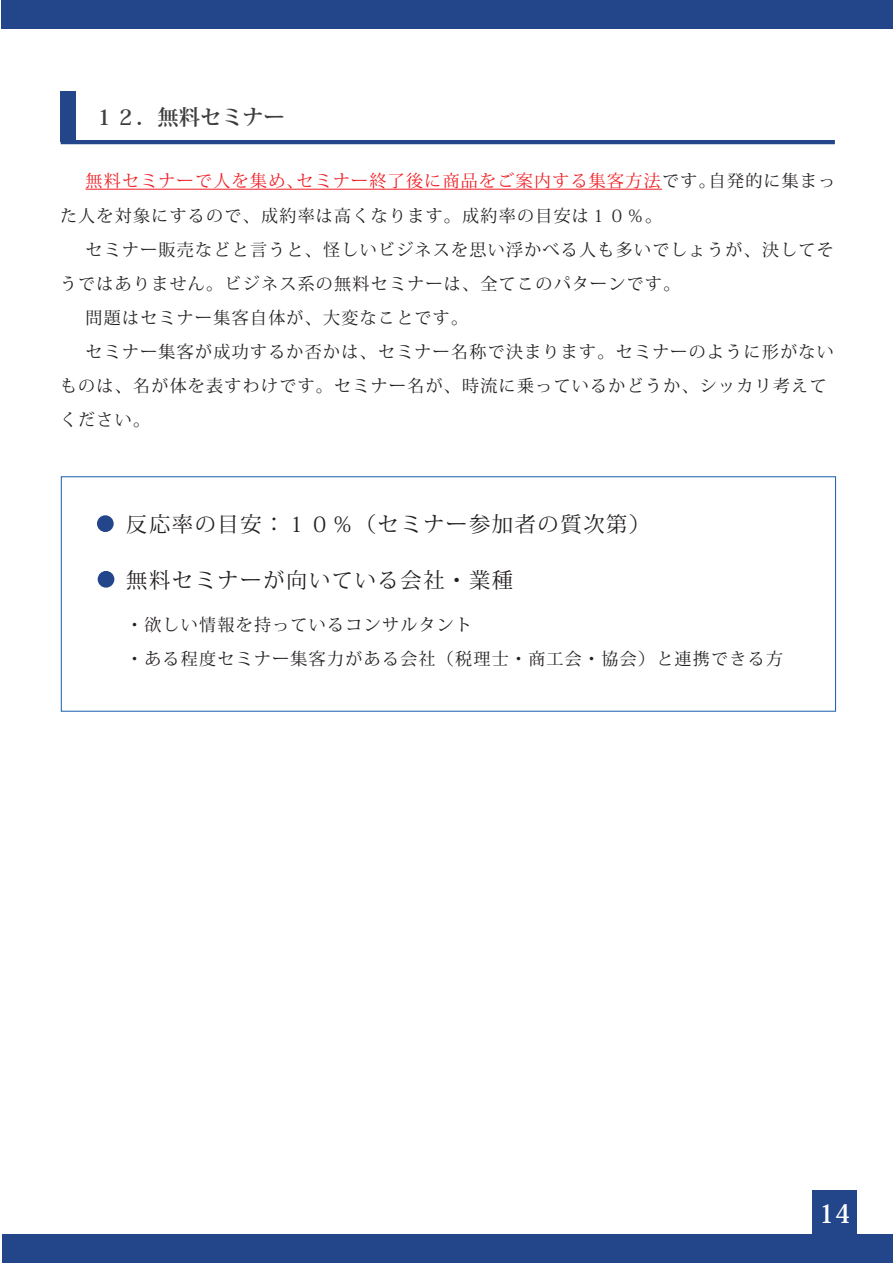
<style>
.page{position:relative;width:893px;height:1263px;background:#fff}
.page>*{position:absolute;margin:0;border:0;box-sizing:border-box;transform-origin:0 0}
.t1{font:700 25.5px "Koz Min Pr 6 N";color:#fff}
.t2{font:21.3px "Koz Min Pr 6 N";letter-spacing:.075em;color:#231f20}
.t3{font:700 21.3px "Koz Min Pr 6 N";color:#3e3e3f}
.t4{font:16.95px/34px "Koz Min Pr 6 N";letter-spacing:.075em;color:#231f20}
.s1{color:#ee1d23}
</style>
<div class="page">
<div style="left:61px;top:476px;width:775px;height:236px;border:1px solid #2666b2"></div>
<div style="left:97px;top:515px;width:17px;height:17px;background:#224689;border-radius:50%"></div>
<div style="left:98px;top:571px;width:16px;height:17px;background:#224689;border-radius:50%"></div>
<div style="left:1px;top:0;width:892px;height:28px;background:#224689"></div>
<div style="left:2px;top:1235px;width:891px;height:28px;background:#224689"></div>
<div style="left:61px;top:92px;width:15px;height:50px;background:#224689"></div>
<div style="left:812px;top:1190px;width:45px;height:45px;background:#224689"></div>
<hr style="left:61px;top:140px;width:774px;height:4px;background:#224689">
<hr style="left:86px;top:189px;width:576px;height:1px;background:#ee1d23">
<p class="t3" style="left:94px;top:105px;width:193px">１２．無料セミナー</p>
<p class="t4" style="left:60px;top:165px;width:777px;text-indent:26px"><span class="s1">無料セミナーで人を集め、セミナー終了後に商品をご案内する集客方法</span>です。自発的に集まった人を対象にするので、成約率は高くなります。成約率の目安は１０％。</p>
<p class="t4" style="left:86px;top:233px;width:750px">セミナー販売などと言うと、怪しいビジネスを思い浮かべる人も多いでしょうが、決してそ</p>
<p class="t4" style="left:60px;top:267px;width:622px">うではありません。ビジネス系の無料セミナーは、全てこのパターンです。</p>
<p class="t4" style="left:86px;top:301px;width:384px">問題はセミナー集客自体が、大変なことです。</p>
<p class="t4" style="left:86px;top:335px;width:750px">セミナー集客が成功するか否かは、セミナー名称で決まります。セミナーのように形がない</p>
<p class="t4" style="left:60px;top:369px;width:768px">ものは、名が体を表すわけです。セミナー名が、時流に乗っているかどうか、シッカリ考えて</p>
<p class="t4" style="left:60px;top:403px;width:92px">ください。</p>
<p class="t2" style="left:126px;top:513px;width:526px">反応率の目安：１０％（セミナー参加者の質次第）</p>
<p class="t2" style="left:126px;top:568px;width:388px">無料セミナーが向いている会社・業種</p>
<p class="t4" style="left:126px;top:608px;width:658px">・欲しい情報を持っているコンサルタント<br>・ある程度セミナー集客力がある会社（税理士・商工会・協会）と連携できる方</p>
<h1 class="t1" style="left:819px;top:1199px;width:33px">14</h1>
</div>
